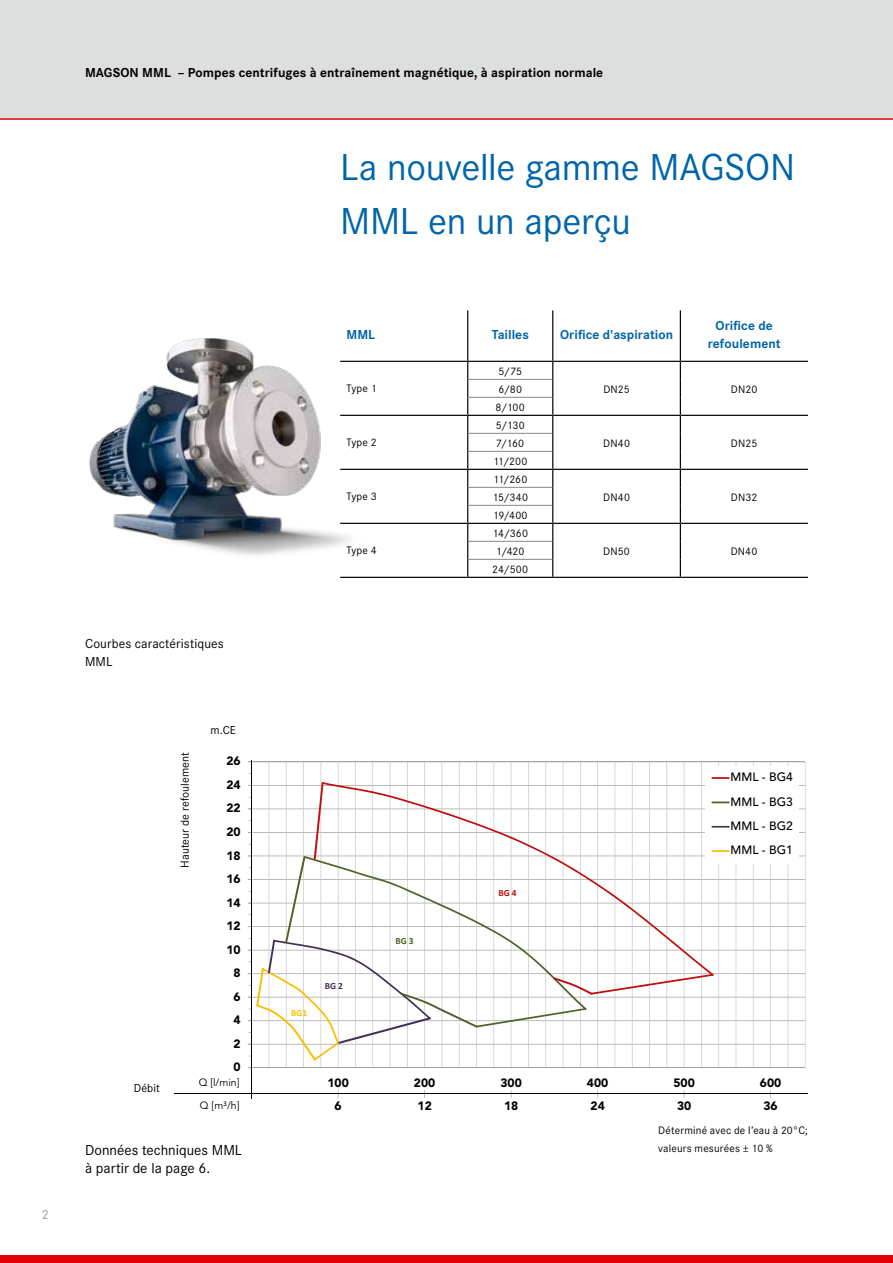
<style>
.page{position:relative;width:893px;height:1263px;background:#fff}
.page>*{position:absolute;margin:0;border:0;box-sizing:border-box;transform-origin:0 0}
.t1{font:39px/54px "Corporate S";letter-spacing:-.01em;color:#0065aa}
.t2{font:15px/18px "Corporate S";color:#000}
.t3{font:700 13.5px "Corporate S";letter-spacing:.005em;color:#000}
.t4{font:700 13.5px/18px "Corporate S";letter-spacing:.005em;color:#0065aa;text-align:center}
.t5{font:13.5px/18px "Corporate S";letter-spacing:.01em;color:#000}
.t6{font:13.5px "Corporate S";color:#9c9c9d}
.t7{font:900 12px "Avenir LT Std";color:#000}
.t8{font:12px "Corporate S";color:#000}
.t9{font:500 12px/24.3px "Avenir LT Std";color:#000;text-align:justify}
.t10{font:11.25px/18px "Corporate S";letter-spacing:.015em;color:#000}
.t11{font:11.25px/18px "Corporate S";letter-spacing:-.005em;color:#000}
.t12{font:10.5px "Avenir LT Std";color:#000}
.t13{font:700 9.45px "Calibri";color:#fabe00}
.t14{font:700 9.45px "Calibri";color:#423154}
.t15{font:700 9.45px "Calibri";color:#bf0e0d}
.t16{font:700 9.45px "Calibri";color:#4f6227}
</style>
<div class="page">
<div style="left:0;top:0;width:893px;height:119px;background:#dddede"></div>
<div style="left:0;top:1255px;width:893px;height:8px;background:#e3000b"></div>
<hr style="left:0;top:118px;width:893px;height:2px;background:#e3000b">
<svg style="left:380px;top:362px;width:172px;height:215px"></svg>
<svg style="left:468px;top:380px;width:84px;height:197px"></svg>
<hr style="left:340px;top:361px;width:128px;height:1px;background:#000">
<hr style="left:468px;top:361px;width:85px;height:1px;background:#000">
<hr style="left:467px;top:310px;width:1px;height:51px;background:#000">
<hr style="left:552px;top:310px;width:1px;height:51px;background:#000">
<hr style="left:680px;top:310px;width:1px;height:51px;background:#000">
<hr style="left:468px;top:379px;width:84px;height:1px;background:#868786">
<hr style="left:468px;top:433px;width:84px;height:1px;background:#868786">
<hr style="left:468px;top:451px;width:84px;height:1px;background:#868786">
<hr style="left:468px;top:487px;width:84px;height:1px;background:#868786">
<hr style="left:468px;top:505px;width:84px;height:1px;background:#868786">
<hr style="left:468px;top:541px;width:84px;height:1px;background:#868786">
<hr style="left:468px;top:559px;width:84px;height:1px;background:#868786">
<svg style="left:467px;top:362px;width:1px;height:215px"></svg>
<hr style="left:340px;top:415px;width:128px;height:1px;background:#000">
<hr style="left:468px;top:415px;width:85px;height:1px;background:#000">
<hr style="left:468px;top:397px;width:84px;height:1px;background:#868786">
<hr style="left:468px;top:469px;width:85px;height:1px;background:#000">
<hr style="left:468px;top:523px;width:85px;height:1px;background:#000">
<hr style="left:468px;top:577px;width:85px;height:1px;background:#000">
<hr style="left:553px;top:577px;width:127px;height:1px;background:#000">
<hr style="left:680px;top:577px;width:128px;height:1px;background:#000">
<hr style="left:340px;top:469px;width:128px;height:1px;background:#000">
<hr style="left:340px;top:523px;width:128px;height:1px;background:#000">
<hr style="left:340px;top:577px;width:128px;height:1px;background:#000">
<svg style="left:552px;top:361px;width:256px;height:216px"></svg>
<img style="left:89px;top:338px;width:291px;height:240px">
<hr style="left:252px;top:1044px;width:553px;height:1px;background:#a1a2a2">
<hr style="left:252px;top:1020px;width:553px;height:1px;background:#a1a2a2">
<hr style="left:252px;top:997px;width:553px;height:1px;background:#a1a2a2">
<hr style="left:252px;top:973px;width:553px;height:1px;background:#a1a2a2">
<hr style="left:252px;top:950px;width:553px;height:1px;background:#a1a2a2">
<hr style="left:252px;top:926px;width:553px;height:1px;background:#a1a2a2">
<hr style="left:252px;top:903px;width:553px;height:1px;background:#a1a2a2">
<hr style="left:252px;top:879px;width:553px;height:1px;background:#a1a2a2">
<hr style="left:252px;top:855px;width:553px;height:1px;background:#a1a2a2">
<hr style="left:252px;top:832px;width:553px;height:1px;background:#a1a2a2">
<hr style="left:252px;top:808px;width:553px;height:1px;background:#a1a2a2">
<hr style="left:252px;top:785px;width:553px;height:1px;background:#a1a2a2">
<hr style="left:269px;top:762px;width:1px;height:306px;background:#c9c9ca">
<hr style="left:286px;top:762px;width:1px;height:306px;background:#c9c9ca">
<hr style="left:303px;top:762px;width:1px;height:306px;background:#c9c9ca">
<hr style="left:321px;top:762px;width:1px;height:306px;background:#c9c9ca">
<hr style="left:338px;top:762px;width:1px;height:306px;background:#c9c9ca">
<hr style="left:355px;top:762px;width:1px;height:306px;background:#c9c9ca">
<hr style="left:372px;top:762px;width:1px;height:306px;background:#c9c9ca">
<hr style="left:390px;top:762px;width:1px;height:306px;background:#c9c9ca">
<hr style="left:407px;top:762px;width:1px;height:306px;background:#c9c9ca">
<hr style="left:424px;top:762px;width:1px;height:306px;background:#c9c9ca">
<hr style="left:442px;top:762px;width:1px;height:306px;background:#c9c9ca">
<hr style="left:459px;top:762px;width:1px;height:306px;background:#c9c9ca">
<hr style="left:476px;top:762px;width:1px;height:306px;background:#c9c9ca">
<hr style="left:493px;top:762px;width:1px;height:306px;background:#c9c9ca">
<hr style="left:511px;top:762px;width:1px;height:306px;background:#c9c9ca">
<hr style="left:528px;top:762px;width:1px;height:306px;background:#c9c9ca">
<hr style="left:545px;top:762px;width:1px;height:306px;background:#c9c9ca">
<hr style="left:563px;top:762px;width:1px;height:306px;background:#c9c9ca">
<hr style="left:580px;top:762px;width:1px;height:306px;background:#c9c9ca">
<hr style="left:597px;top:762px;width:1px;height:306px;background:#c9c9ca">
<hr style="left:615px;top:762px;width:1px;height:306px;background:#c9c9ca">
<hr style="left:632px;top:762px;width:1px;height:306px;background:#c9c9ca">
<hr style="left:649px;top:762px;width:1px;height:306px;background:#c9c9ca">
<hr style="left:666px;top:762px;width:1px;height:306px;background:#c9c9ca">
<hr style="left:684px;top:762px;width:1px;height:306px;background:#c9c9ca">
<hr style="left:701px;top:762px;width:1px;height:306px;background:#c9c9ca">
<hr style="left:718px;top:762px;width:1px;height:306px;background:#c9c9ca">
<hr style="left:736px;top:762px;width:1px;height:306px;background:#c9c9ca">
<hr style="left:753px;top:762px;width:1px;height:306px;background:#c9c9ca">
<hr style="left:770px;top:762px;width:1px;height:306px;background:#c9c9ca">
<hr style="left:788px;top:762px;width:1px;height:306px;background:#c9c9ca">
<hr style="left:805px;top:762px;width:1px;height:306px;background:#c9c9ca">
<hr style="left:252px;top:761px;width:553px;height:1px;background:#a1a2a2">
<hr style="left:252px;top:1067px;width:553px;height:1px;background:#a1a2a2">
<div style="left:705px;top:766px;width:94px;height:97px;background:#fff"></div>
<svg style="left:248px;top:773px;width:482px;height:287px"></svg>
<hr style="left:251px;top:760px;width:1px;height:339px;background:#000">
<hr style="left:175px;top:1094px;width:633px;height:1px;background:#000">
<p class="t6" style="left:42px;top:1206px;width:9px">2</p>
<p class="t3" style="left:85px;top:64px;width:520px">MAGSON MML – Pompes centrifuges à entraînement magnétique, à aspiration normale</p>
<h1 class="t1" style="left:340px;top:140px;width:456px">La nouvelle gamme MAGSON<br>MML en un aperçu</h1>
<p class="t4" style="left:347px;top:326px;width:30px">MML</p>
<p class="t4" style="left:492px;top:326px;width:39px">Tailles</p>
<p class="t4" style="left:560px;top:326px;width:115px">Orifice d'aspiration</p>
<p class="t4" style="left:708px;top:317px;width:74px">Orifice de refoulement</p>
<p class="t10" style="left:347px;top:379px;width:32px">Type 1</p>
<p class="t10" style="left:498px;top:363px;width:25px">5/75<br>6/80</p>
<p class="t10" style="left:603px;top:380px;width:28px">DN25</p>
<p class="t10" style="left:731px;top:380px;width:28px">DN20</p>
<p class="t5" style="left:85px;top:635px;width:140px">Courbes caractéristiques<br>MML</p>
<p class="t12" style="left:122px;top:1080px;width:46px">Volumen-</p>
<p class="t8" style="left:134px;top:1081px;width:27px">Débit</p>
<p class="t8" style="left:178px;top:867px;width:117px;rotate:-90deg">Hauteur de refoulement</p>
<p class="t8" style="left:210px;top:723px;width:27px">m.CE</p>
<p class="t12" style="left:219px;top:726px;width:28px">mWS</p>
<p class="t7" style="left:226px;top:754px;width:16px">26</p>
<p class="t7" style="left:226px;top:777px;width:16px">24</p>
<p class="t7" style="left:226px;top:801px;width:16px">22</p>
<p class="t7" style="left:226px;top:824px;width:16px">20</p>
<p class="t7" style="left:226px;top:848px;width:16px">18</p>
<p class="t7" style="left:226px;top:872px;width:16px">16</p>
<p class="t7" style="left:226px;top:895px;width:16px">14</p>
<p class="t7" style="left:226px;top:919px;width:16px">12</p>
<p class="t7" style="left:226px;top:942px;width:16px">10</p>
<p class="t7" style="left:234px;top:966px;width:9px">8</p>
<p class="t7" style="left:234px;top:989px;width:9px">6</p>
<p class="t7" style="left:234px;top:1013px;width:9px">4</p>
<p class="t7" style="left:234px;top:1036px;width:9px">2</p>
<p class="t7" style="left:234px;top:1060px;width:9px">0</p>
<p class="t12" style="left:199px;top:1077px;width:42px">Q [l/min]</p>
<p class="t12" style="left:200px;top:1099px;width:41px">Q [m³/h]</p>
<h2 class="t2" style="left:85px;top:1141px;width:159px">Données techniques MML à partir de la page 6.</h2>
<p class="t10" style="left:496px;top:399px;width:31px">8/100</p>
<p class="t10" style="left:347px;top:433px;width:32px">Type 2</p>
<p class="t10" style="left:496px;top:417px;width:30px;line-height:17.2px">5/130<br>7/160</p>
<p class="t10" style="left:603px;top:434px;width:28px">DN40</p>
<p class="t10" style="left:731px;top:434px;width:28px">DN25</p>
<p class="t10" style="left:493px;top:452px;width:36px">11/200</p>
<p class="t10" style="left:347px;top:487px;width:32px">Type 3</p>
<p class="t11" style="left:492px;top:470px;width:37px">11/260<br>15/340</p>
<p class="t10" style="left:603px;top:488px;width:28px">DN40</p>
<p class="t10" style="left:731px;top:488px;width:28px">DN32</p>
<p class="t10" style="left:493px;top:506px;width:36px">19/400</p>
<p class="t10" style="left:347px;top:541px;width:32px">Type 4</p>
<p class="t10" style="left:492px;top:524px;width:37px;text-align:center">14/360<br>1/420</p>
<p class="t10" style="left:603px;top:542px;width:28px">DN50</p>
<p class="t10" style="left:731px;top:542px;width:28px">DN40</p>
<p class="t10" style="left:492px;top:560px;width:37px">24/500</p>
<p class="t13" style="left:291px;top:1007px;width:18px">BG1</p>
<p class="t14" style="left:325px;top:979px;width:20px">BG2</p>
<p class="t16" style="left:396px;top:935px;width:20px">BG3</p>
<p class="t15" style="left:499px;top:887px;width:20px">BG4</p>
<p class="t9" style="left:730px;top:765px;width:64px">MML - BG4<br>MML - BG3<br>MML - BG2<br>MML - BG1</p>
<p class="t7" style="left:327px;top:1075px;width:23px">100</p>
<p class="t7" style="left:414px;top:1075px;width:23px">200</p>
<p class="t7" style="left:500px;top:1075px;width:23px">300</p>
<p class="t7" style="left:587px;top:1075px;width:23px">400</p>
<p class="t7" style="left:673px;top:1075px;width:23px">500</p>
<p class="t7" style="left:760px;top:1075px;width:23px">600</p>
<p class="t7" style="left:335px;top:1099px;width:9px">6</p>
<p class="t7" style="left:418px;top:1099px;width:16px">12</p>
<p class="t7" style="left:504px;top:1099px;width:16px">18</p>
<p class="t7" style="left:591px;top:1099px;width:16px">24</p>
<p class="t7" style="left:677px;top:1099px;width:16px">30</p>
<p class="t7" style="left:763px;top:1099px;width:16px">36</p>
<p class="t10" style="left:658px;top:1121px;width:151px">Déterminé avec de l’eau à 20°C; valeurs mesurées ± 10 %</p>
</div>
